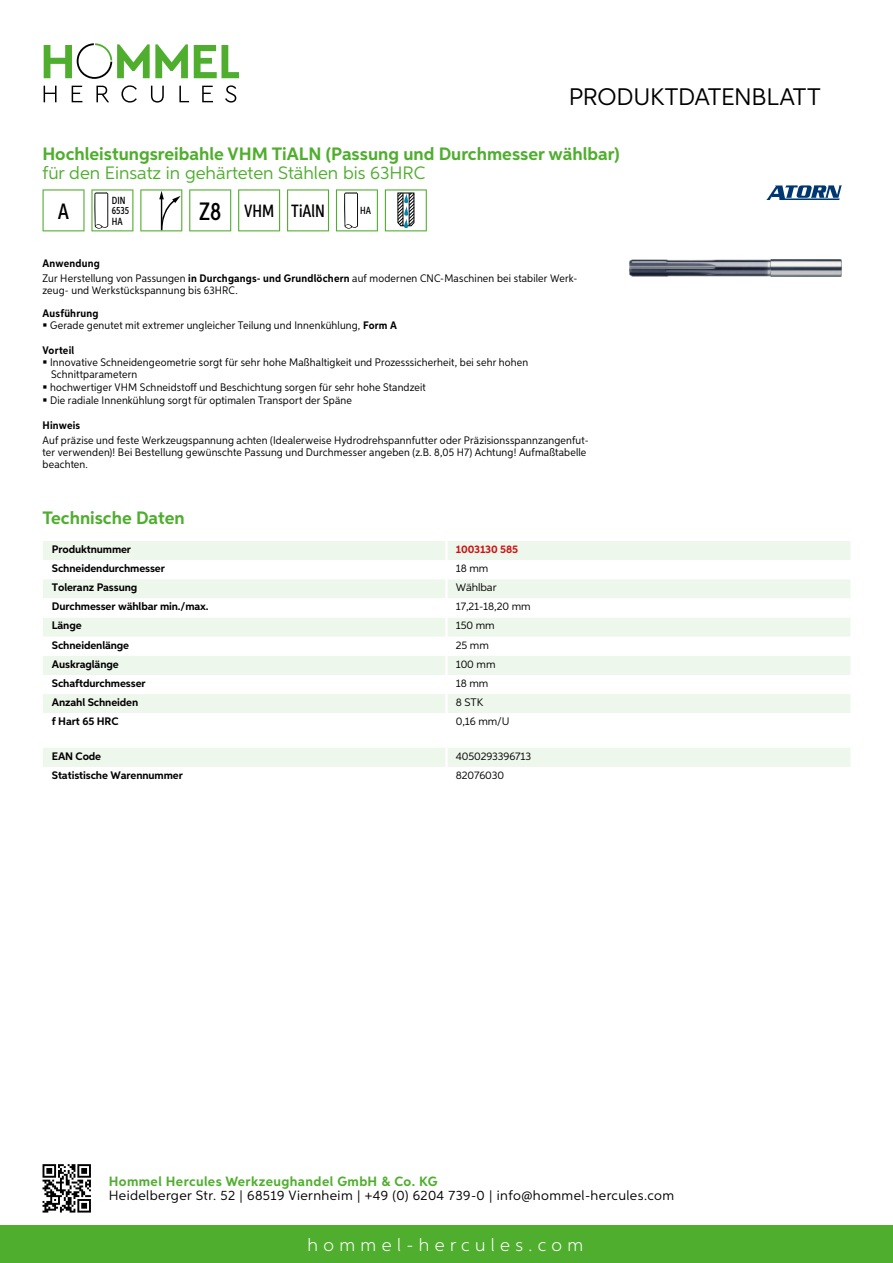
<style>
.page{position:relative;width:893px;height:1263px;background:#fff}
.page>*{position:absolute;margin:0;border:0;box-sizing:border-box;transform-origin:0 0}
.t1{font:24px "Aspira";letter-spacing:-.01em;color:#000}
.t2{font:500 22.2px "Aspira XX Nar";color:#000}
.t3{font:700 18px "Aspira";color:#50ae2f}
.t4{font:18px "Aspira";color:#50ae2f}
.t5{font:300 18px "Aspira";letter-spacing:.3em;color:#fff}
.t6{font:500 17.85px "Aspira XX Nar";color:#000}
.t7{font:13.5px "Aspira";letter-spacing:.03em;color:#000}
.t8{font:700 13.5px "Aspira";letter-spacing:.03em;color:#50ae2f}
.t9{font:10.95px/12.5px "Aspira Nar";letter-spacing:.015em;color:#000}
.t10{font:700 10.95px "Aspira";letter-spacing:-.01em;color:#000}
.t11{font:10.95px "Aspira";letter-spacing:-.01em;color:#000}
.t12{font:700 10.95px "Aspira Nar";letter-spacing:.015em;color:#000}
.t13{font:700 10.95px "Aspira";letter-spacing:-.01em;color:#cd1013}
.t14{font:500 10.35px/10.4px "Aspira XX Nar";color:#000}
.s1{font-size:25.2px}
.s2{font-weight:700}
</style>
<div class="page">
<div style="left:0;top:1226px;width:893px;height:37px;background:#50ae2f"></div>
<svg style="left:43px;top:1164px;width:48px;height:48px"></svg>
<svg style="left:194px;top:45px;width:45px;height:33px"></svg>
<svg style="left:44px;top:43px;width:144px;height:36px"></svg>
<svg style="left:44px;top:86px;width:13px;height:16px"></svg>
<svg style="left:72px;top:86px;width:10px;height:16px"></svg>
<svg style="left:96px;top:86px;width:13px;height:16px"></svg>
<svg style="left:121px;top:85px;width:16px;height:18px"></svg>
<svg style="left:151px;top:86px;width:13px;height:17px"></svg>
<svg style="left:179px;top:86px;width:10px;height:16px"></svg>
<svg style="left:202px;top:86px;width:11px;height:16px"></svg>
<svg style="left:225px;top:85px;width:11px;height:18px"></svg>
<div style="left:43px;top:541px;width:807px;height:19px;background:#eef7eb"></div>
<svg style="left:43px;top:579px;width:807px;height:134px;fill:#eef7eb"></svg>
<hr style="left:445px;top:541px;width:3px;height:19px;background:#fff">
<hr style="left:445px;top:579px;width:3px;height:19px;background:#fff">
<hr style="left:445px;top:598px;width:3px;height:19px;background:#fff">
<hr style="left:445px;top:617px;width:3px;height:20px;background:#fff">
<hr style="left:445px;top:637px;width:3px;height:19px;background:#fff">
<hr style="left:445px;top:656px;width:3px;height:19px;background:#fff">
<hr style="left:445px;top:675px;width:3px;height:19px;background:#fff">
<hr style="left:445px;top:694px;width:3px;height:19px;background:#fff">
<div style="left:43px;top:748px;width:807px;height:19px;background:#eef7eb"></div>
<svg style="left:43px;top:189px;width:42px;height:42px"></svg>
<svg style="left:91px;top:189px;width:42px;height:42px"></svg>
<svg style="left:140px;top:189px;width:42px;height:42px"></svg>
<svg style="left:189px;top:189px;width:42px;height:42px"></svg>
<svg style="left:238px;top:189px;width:42px;height:42px"></svg>
<svg style="left:287px;top:189px;width:42px;height:42px"></svg>
<svg style="left:336px;top:189px;width:42px;height:42px"></svg>
<svg style="left:385px;top:189px;width:42px;height:42px"></svg>
<img style="left:629px;top:259px;width:213px;height:17px">
<svg style="left:766px;top:185px;width:76px;height:15px"></svg>
<h1 class="t1" style="left:569px;top:82px;width:253px">Produktdatenblatt</h1>
<h3 class="t3" style="left:43px;top:142px;width:579px">Hochleistungsreibahle VHM TiALN (Passung und Durchmesser wählbar)</h3>
<h3 class="t4" style="left:43px;top:162px;width:384px">für den Einsatz in gehärteten Stählen bis 63HRC</h3>
<h2 class="t2" style="left:58px;top:197px;width:13px">A</h2>
<p class="t14" style="left:112px;top:195px;width:19px">DIN<br>6535<br>HA</p>
<h3 class="t6" style="left:199px;top:200px;width:127px"><span class="s1">Z8</span> VHM TiAlN</h3>
<p class="t14" style="left:360px;top:205px;width:12px">HA</p>
<p class="t9" style="left:43px;top:256px;width:536px;line-height:15.1px"><span class="s2">Anwendung<br></span>Zur Herstellung von Passungen <span class="s2">in Durchgangs- und Grundlöchern</span> auf modernen CNC-Maschinen bei stabiler Werk-</p>
<p class="t9" style="left:43px;top:284px;width:197px">zeug- und Werkstückspannung bis 63HRC.</p>
<p class="t9" style="left:50px;top:306px;width:348px;text-indent:-8px"><span class="s2">Ausführung<br></span>Gerade genutet mit extremer ungleicher Teilung und Innenkühlung, <span class="s2">Form A</span></p>
<p class="t12" style="left:43px;top:343px;width:33px">Vorteil</p>
<p class="t9" style="left:50px;top:356px;width:480px">Innovative Schneidengeometrie sorgt für sehr hohe Maßhaltigkeit und Prozesssicherheit, bei sehr hohen Schnittparametern<br>hochwertiger VHM Schneidstoff und Beschichtung sorgen für sehr hohe Standzeit<br>Die radiale Innenkühlung sorgt für optimalen Transport der Späne</p>
<p class="t12" style="left:43px;top:419px;width:39px">Hinweis</p>
<p class="t9" style="left:43px;top:434px;width:547px;line-height:12px">Auf präzise und feste Werkzeugspannung achten (Idealerweise Hydrodrehspannfutter oder Präzisionsspannzangenfut&shy;ter verwenden)! Bei Bestellung gewünschte Passung und Durchmesser angeben (z.B. 8,05 H7) Achtung! Aufmaßtabelle beachten.</p>
<h3 class="t3" style="left:43px;top:507px;width:144px">Technische Daten</h3>
<p class="t10" style="left:52px;top:542px;width:81px">Produktnummer</p>
<p class="t13" style="left:456px;top:542px;width:64px">1003130 585</p>
<p class="t10" style="left:52px;top:562px;width:115px">Schneidendurchmesser</p>
<p class="t11" style="left:456px;top:562px;width:34px">18 mm</p>
<p class="t10" style="left:52px;top:581px;width:87px">Toleranz Passung</p>
<p class="t11" style="left:456px;top:581px;width:42px">Wählbar</p>
<p class="t10" style="left:52px;top:600px;width:158px">Durchmesser wählbar min./max.</p>
<p class="t11" style="left:456px;top:600px;width:76px">17,21-18,20 mm</p>
<p class="t10" style="left:52px;top:619px;width:31px">Länge</p>
<p class="t11" style="left:456px;top:619px;width:40px">150 mm</p>
<p class="t10" style="left:52px;top:638px;width:79px">Schneidenlänge</p>
<p class="t11" style="left:456px;top:638px;width:35px">25 mm</p>
<p class="t10" style="left:52px;top:657px;width:68px">Auskraglänge</p>
<p class="t11" style="left:456px;top:657px;width:41px">100 mm</p>
<p class="t10" style="left:52px;top:676px;width:95px">Schaftdurchmesser</p>
<p class="t11" style="left:456px;top:676px;width:34px">18 mm</p>
<p class="t10" style="left:52px;top:695px;width:88px">Anzahl Schneiden</p>
<p class="t11" style="left:456px;top:695px;width:22px">8 STK</p>
<p class="t10" style="left:52px;top:715px;width:68px">f Hart 65 HRC</p>
<p class="t11" style="left:456px;top:715px;width:53px">0,16 mm/U</p>
<p class="t10" style="left:52px;top:749px;width:51px">EAN Code</p>
<p class="t11" style="left:456px;top:749px;width:77px">4050293396713</p>
<p class="t10" style="left:52px;top:768px;width:132px">Statistische Warennummer</p>
<p class="t11" style="left:456px;top:768px;width:50px">82076030</p>
<p class="t8" style="left:109px;top:1172px;width:330px">Hommel Hercules Werkzeughandel GmbH &amp; Co. KG</p>
<p class="t7" style="left:109px;top:1187px;width:567px">Heidelberger Str. 52 | 68519 Viernheim | +49 (0) 6204 739-0 | info@hommel-hercules.com</p>
<h3 class="t5" style="left:307px;top:1234px;width:277px">hommel-hercules.com</h3>
</div>
